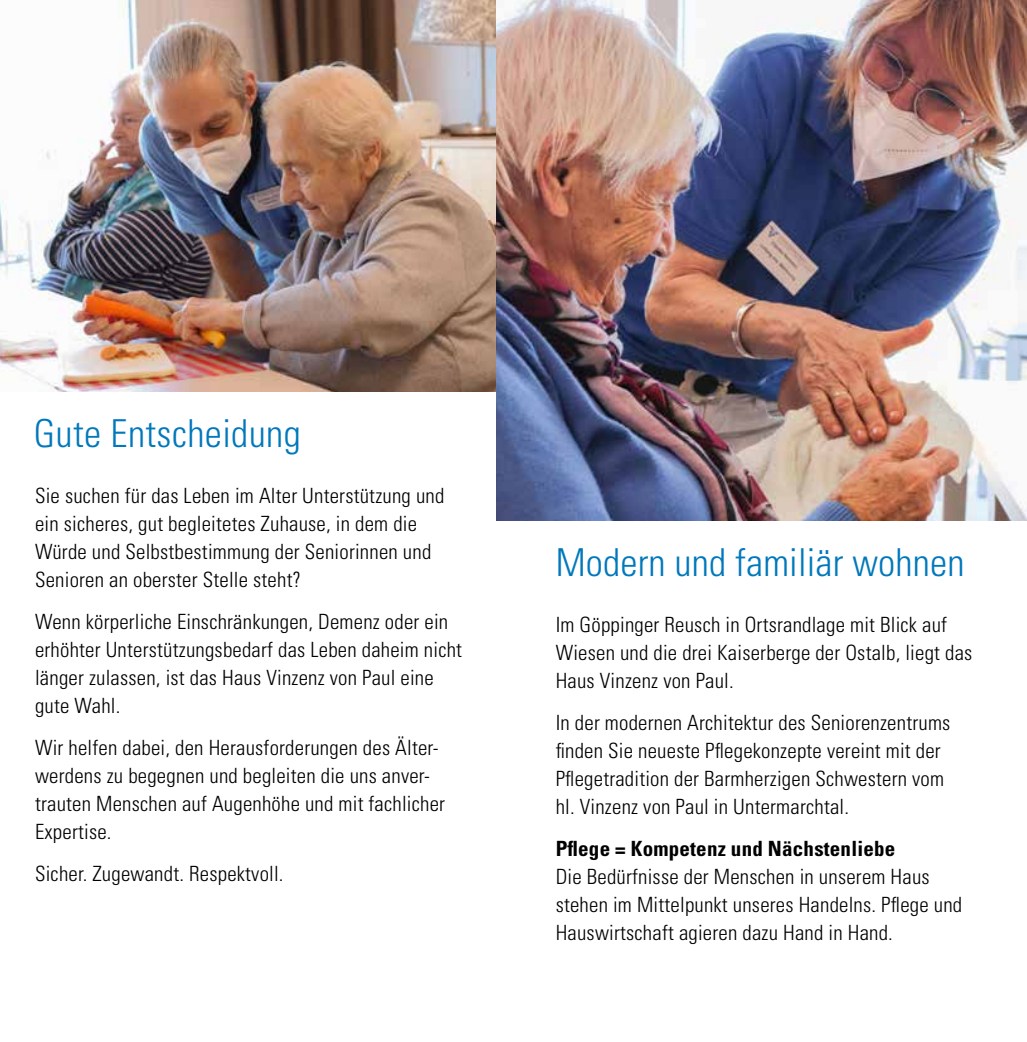
<style>
.page{position:relative;width:1027px;height:1042px;background:#fff}
.page>*{position:absolute;margin:0;border:0;box-sizing:border-box;transform-origin:0 0}
.t1{font:300 condensed 38.5px "Univers LT Std";letter-spacing:.005em;color:#0078bb}
.t2{font:300 condensed 21px/28px "Univers LT Std";letter-spacing:.01em;color:#000}
.t3{font:700 condensed 21px "Univers LT Std";letter-spacing:.01em;color:#000}
</style>
<div class="page">
<img style="left:0;top:0;width:496px;height:391px">
<img style="left:496px;top:0;width:531px;height:521px">
<h1 class="t1" style="left:34px;top:410px;width:268px">Gute Entscheidung</h1>
<p class="t2" style="left:35px;top:482px;width:411px">Sie suchen für das Leben im Alter Unterstützung und ein sicheres, gut begleitetes Zuhause, in dem die Würde und Selbstbestimmung der Seniorinnen und Senioren an oberster Stelle steht?</p>
<p class="t2" style="left:35px;top:608px;width:428px">Wenn körperliche Einschränkungen, Demenz oder ein erhöhter Unterstützungsbedarf das Leben daheim nicht länger zulassen, ist das Haus Vinzenz von Paul eine gute Wahl.</p>
<p class="t2" style="left:35px;top:734px;width:412px">Wir helfen dabei, den Herausforderungen des Älter&shy;werdens zu begegnen und begleiten die uns anver&shy;trauten Menschen auf Augenhöhe und mit fachlicher Expertise.</p>
<p class="t2" style="left:35px;top:860px;width:250px">Sicher. Zugewandt. Respektvoll.</p>
<h1 class="t1" style="left:556px;top:539px;width:410px">Modern und familiär wohnen</h1>
<p class="t2" style="left:556px;top:610px;width:418px">Im Göppinger Reusch in Ortsrandlage mit Blick auf<br>Wiesen und die drei Kaiserberge der Ostalb, liegt das<br>Haus Vinzenz von Paul.</p>
<p class="t2" style="left:556px;top:708px;width:396px">In der modernen Architektur des Seniorenzentrums finden Sie neueste Pflegekonzepte vereint mit der Pflegetradition der Barmherzigen Schwestern vom hl. Vinzenz von Paul in Untermarchtal.</p>
<p class="t3" style="left:556px;top:835px;width:341px">Pflege = Kompetenz und Nächstenliebe</p>
<p class="t2" style="left:556px;top:862px;width:408px">Die Bedürfnisse der Menschen in unserem Haus stehen im Mittelpunkt unseres Handelns. Pflege und<br>Hauswirtschaft agieren dazu Hand in Hand.</p>
</div>
